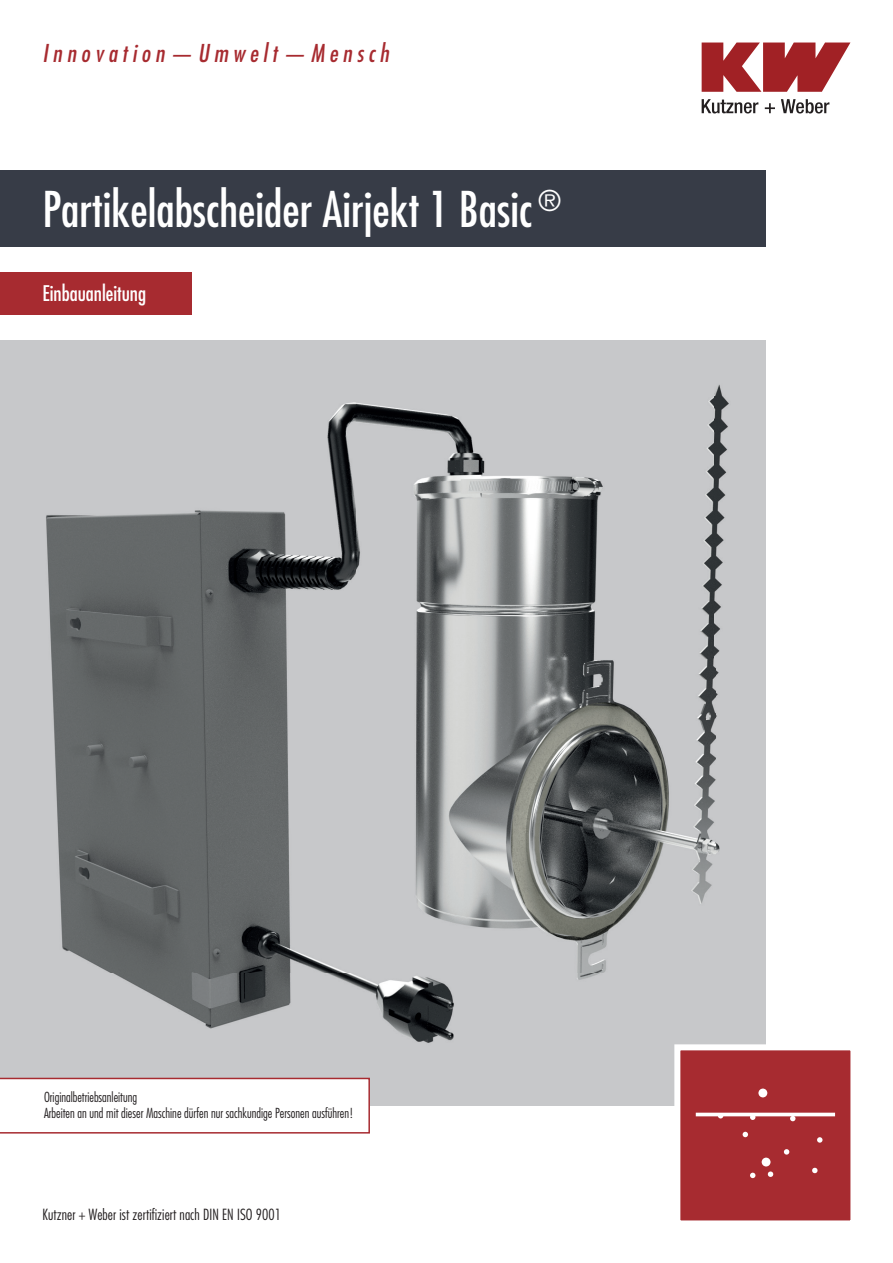
<style>
.page{position:relative;width:893px;height:1263px;background:#fff}
.page>*{position:absolute;margin:0;border:0;box-sizing:border-box;transform-origin:0 0}
.t1{font:condensed 48px "Futura Std";color:#fff}
.t2{font:italic condensed 24px "Futura Std";letter-spacing:.2em;color:#a72b30}
.t3{font:condensed 21px "Futura Std";color:#fff}
.t4{font:300 condensed 15px "Futura Std";letter-spacing:.005em;color:#231f20}
.t5{font:300 condensed 13.5px/16.2px "Futura Std";color:#231f20}
</style>
<div class="page">
<div style="left:0;top:340px;width:765px;height:766px;background:#c7c8ca"></div>
<img style="left:0;top:384px;width:729px;height:694px">
<div style="left:0;top:272px;width:191px;height:43px;background:#a72b30"></div>
<svg style="left:671px;top:1041px;width:180px;height:180px;background:#b2484c"></svg>
<svg style="left:702px;top:43px;width:148px;height:49px"></svg>
<svg style="left:702px;top:99px;width:56px;height:14px"></svg>
<svg style="left:765px;top:103px;width:10px;height:10px"></svg>
<svg style="left:781px;top:99px;width:48px;height:14px"></svg>
<div style="left:0;top:170px;width:765px;height:77px;background:#373c47"></div>
<div style="left:0;top:1078px;width:370px;height:55px;background:#fff"></div>
<h2 class="t2" style="left:43px;top:39px;width:348px">Innovation—Umwelt—Mensch</h2>
<h1 class="t1" style="left:43px;top:180px;width:520px">Partikelabscheider Airjekt 1 Basic <sup>®</sup></h1>
<h3 class="t3" style="left:43px;top:280px;width:105px">Einbauanleitung</h3>
<p class="t5" style="left:44px;top:1088px;width:311px">Originalbetriebsanleitung<br>Arbeiten an und mit dieser Maschine dürfen nur sachkundige Personen ausführen!</p>
<p class="t4" style="left:43px;top:1206px;width:240px">Kutzner + Weber ist zertifiziert nach DIN EN ISO 9001</p>
</div>
